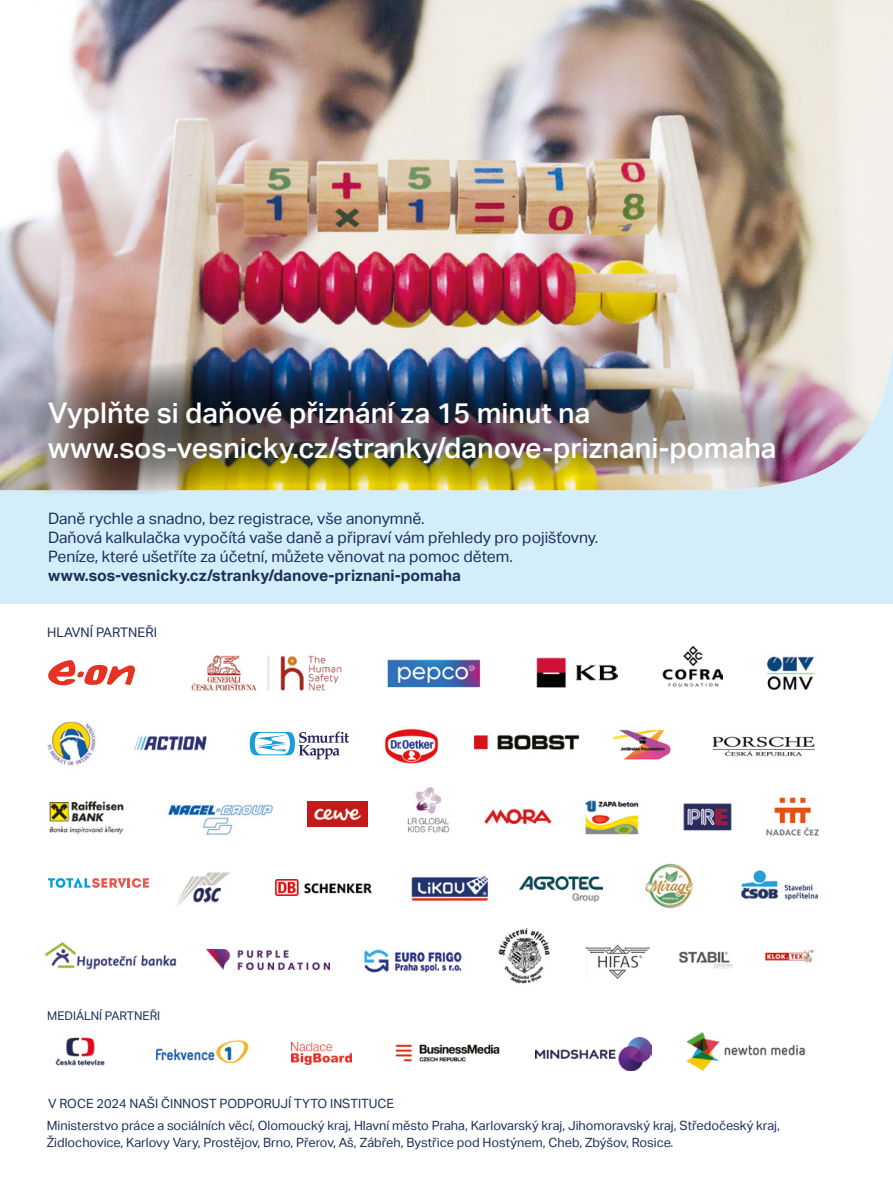
<style>
.page{position:relative;width:893px;height:1191px;background:#fff}
.page>*{position:absolute;margin:0;border:0;box-sizing:border-box;transform-origin:0 0}
.t1{font:500 28.5px/34.2px "Aktiv Grotesk";color:#fff}
.t2{font:15.75px/18.9px "Aktiv Grotesk";color:#1c2f5c}
.t3{font:700 15.75px "Aktiv Grotesk";color:#1c2f5c}
.t4{font:13.2px "Aktiv Grotesk";color:#1c2f5c}
.t5{font:12.75px/16.2px "Aktiv Grotesk";color:#1c2f5c}
.t6{font:12px "Aktiv Grotesk";color:#1c2f5c}
</style>
<div class="page">
<img style="left:395px;top:1044px;width:105px;height:17px">
<img style="left:536px;top:1037px;width:116px;height:33px">
<img style="left:55px;top:1037px;width:50px;height:29px">
<img style="left:44px;top:942px;width:133px;height:28px">
<img style="left:384px;top:728px;width:55px;height:36px">
<img style="left:276px;top:879px;width:95px;height:16px">
<img style="left:714px;top:736px;width:100px;height:21px">
<img style="left:308px;top:801px;width:59px;height:25px">
<img style="left:49px;top:801px;width:75px;height:34px">
<img style="left:364px;top:949px;width:98px;height:24px">
<img style="left:686px;top:1032px;width:120px;height:39px">
<img style="left:207px;top:949px;width:122px;height:20px">
<img style="left:520px;top:876px;width:82px;height:25px">
<img style="left:741px;top:870px;width:78px;height:31px">
<img style="left:473px;top:734px;width:107px;height:16px">
<img style="left:498px;top:928px;width:52px;height:56px">
<img style="left:177px;top:872px;width:53px;height:35px">
<img style="left:766px;top:797px;width:53px;height:39px">
<img style="left:168px;top:802px;width:105px;height:33px">
<img style="left:683px;top:803px;width:49px;height:28px">
<img style="left:613px;top:729px;width:58px;height:31px">
<img style="left:134px;top:736px;width:73px;height:15px">
<img style="left:483px;top:808px;width:69px;height:17px">
<img style="left:581px;top:800px;width:59px;height:35px">
<img style="left:645px;top:863px;width:49px;height:46px">
<svg style="left:48px;top:660px;width:87px;height:25px"></svg>
<img style="left:536px;top:657px;width:81px;height:30px">
<img style="left:766px;top:656px;width:49px;height:34px">
<img style="left:387px;top:659px;width:94px;height:29px">
<img style="left:47px;top:721px;width:49px;height:45px">
<img style="left:155px;top:1040px;width:94px;height:24px">
<img style="left:291px;top:1042px;width:60px;height:22px">
<img style="left:191px;top:655px;width:151px;height:36px">
<svg style="left:48px;top:878px;width:101px;height:10px"></svg>
<svg style="left:250px;top:731px;width:99px;height:28px"></svg>
<img style="left:407px;top:787px;width:43px;height:46px">
<img style="left:411px;top:875px;width:80px;height:28px">
<div style="left:0;top:0;width:893px;height:603px;background:#d4edfb"></div>
<img style="left:0;top:0;width:893px;height:490px">
<img style="left:15px;top:349px;width:826px;height:144px">
<img style="left:662px;top:645px;width:61px;height:42px">
<img style="left:585px;top:944px;width:64px;height:35px">
<img style="left:764px;top:949px;width:50px;height:14px">
<img style="left:678px;top:951px;width:54px;height:18px">
<h1 class="t1" style="left:48px;top:396px;width:730px">Vyplňte si daňové přiznání za 15 minut na www.sos-vesnicky.cz/stranky/danove-priznani-pomaha</h1>
<p class="t2" style="left:48px;top:509px;width:552px">Daně rychle a snadno, bez registrace, vše anonymně.<br>Daňová kalkulačka vypočítá vaše daně a připraví vám přehledy pro pojišťovny.<br>Peníze, které ušetříte za účetní, můžete věnovat na pomoc dětem.</p>
<p class="t3" style="left:48px;top:566px;width:414px">www.sos-vesnicky.cz/stranky/danove-priznani-pomaha</p>
<p class="t4" style="left:47px;top:624px;width:111px">HLAVNÍ PARTNEŘI</p>
<p class="t6" style="left:47px;top:1008px;width:115px">MEDIÁLNÍ PARTNEŘI</p>
<p class="t5" style="left:48px;top:1095px;width:348px">V ROCE 2024 NAŠI ČINNOST PODPORUJÍ TYTO INSTITUCE</p>
<p class="t5" style="left:47px;top:1117px;width:735px">Ministerstvo práce a sociálních věcí, Olomoucký kraj, Hlavní město Praha, Karlovarský kraj, Jihomoravský kraj, Středočeský kraj,<br>Židlochovice, Karlovy Vary, Prostějov, Brno, Přerov, Aš, Zábřeh, Bystřice pod Hostýnem, Cheb, Zbýšov, Rosice.</p>
</div>
